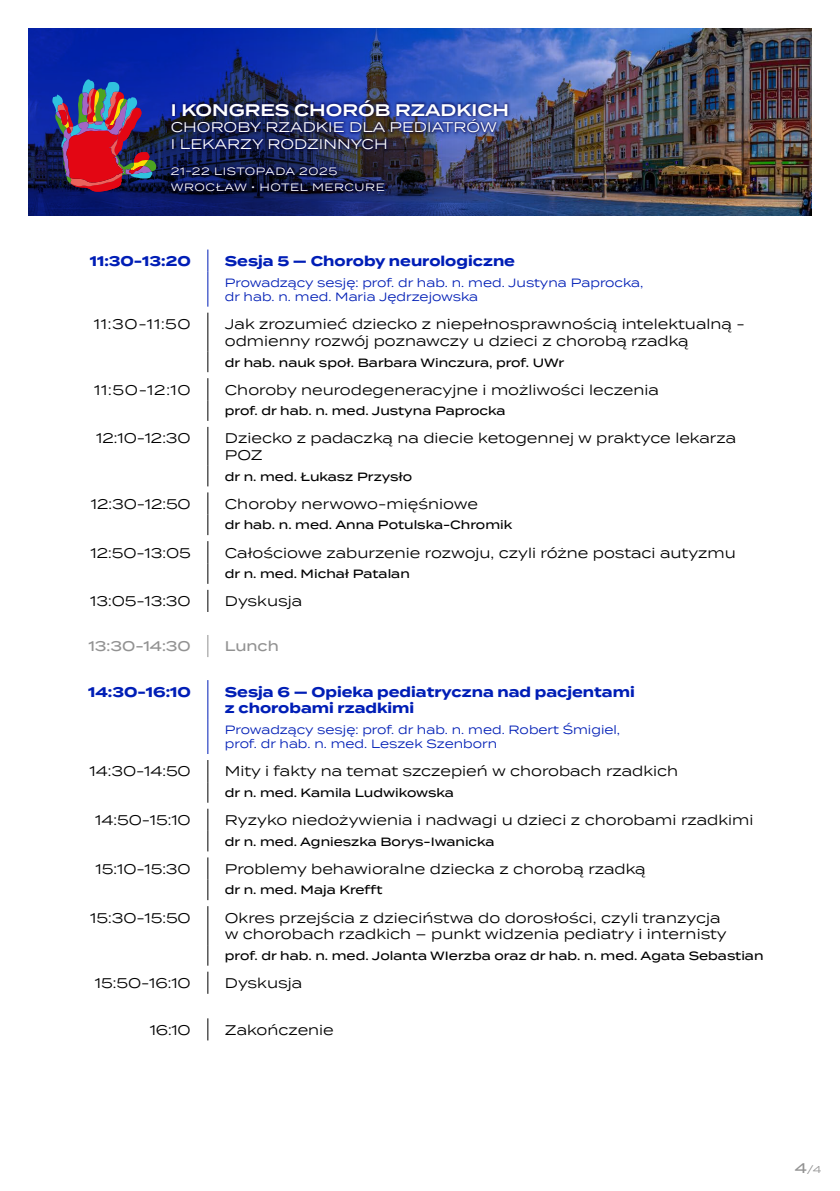
<style>
.page{position:relative;width:840px;height:1191px;background:#fff}
.page>*{position:absolute;margin:0;border:0;box-sizing:border-box;transform-origin:0 0}
.t1{font:600 16.8px "Termina";color:#fff}
.t2{font:14px/16.8px "Termina";color:#000}
.t3{font:700 14px/16.8px "Termina";color:#001eb6}
.t4{font:14px/16.8px "Termina";color:#fff}
.t5{font:500 14px "Termina";color:#929292}
.t6{font:500 12px "Termina";color:#000}
.t7{font:12px/14.4px "Termina";color:#001eb6}
.t8{font:10.6px/15.8px "Termina";letter-spacing:.05em;color:#fff}
.t9{font:10px "Termina";color:#929292}
.s1{font-weight:500;font-size:14px}
</style>
<div class="page">
<img style="left:737px;top:28px;width:74px;height:187px">
<img style="left:28px;top:28px;width:709px;height:187px">
<img style="left:52px;top:79px;width:105px;height:113px">
<div style="left:169px;top:97px;width:341px;height:55px;background:#00004b;opacity:.66"></div>
<div style="left:168px;top:164px;width:171px;height:14px;background:#00004b;opacity:.66"></div>
<div style="left:168px;top:180px;width:219px;height:13px;background:#00004b;opacity:.66"></div>
<svg style="left:207px;top:1018px;width:1px;height:22px"></svg>
<hr style="left:207px;top:680px;width:1px;height:39px;background:#001eb6">
<hr style="left:207px;top:719px;width:1px;height:35px;background:#001eb6">
<svg style="left:207px;top:760px;width:1px;height:42px"></svg>
<svg style="left:207px;top:808px;width:1px;height:43px"></svg>
<svg style="left:207px;top:857px;width:1px;height:43px"></svg>
<hr style="left:207px;top:906px;width:1px;height:39px;background:#000">
<svg style="left:207px;top:945px;width:1px;height:20px"></svg>
<svg style="left:207px;top:971px;width:1px;height:22px"></svg>
<hr style="left:207px;top:313px;width:1px;height:38px;background:#000">
<svg style="left:207px;top:351px;width:1px;height:21px"></svg>
<svg style="left:207px;top:378px;width:1px;height:43px"></svg>
<hr style="left:207px;top:427px;width:1px;height:39px;background:#000">
<svg style="left:207px;top:466px;width:1px;height:20px"></svg>
<svg style="left:207px;top:492px;width:1px;height:43px"></svg>
<svg style="left:207px;top:541px;width:1px;height:43px"></svg>
<svg style="left:207px;top:590px;width:1px;height:22px"></svg>
<svg style="left:207px;top:249px;width:1px;height:23px"></svg>
<hr style="left:207px;top:272px;width:1px;height:35px;background:#001eb6">
<svg style="left:207px;top:635px;width:1px;height:22px"></svg>
<p class="t1" style="left:171px;top:97px;width:339px">I KONGRES CHORÓB RZADKICH</p>
<p class="t4" style="left:171px;top:118px;width:327px">CHOROBY RZADKIE DLA PEDIATRÓW<br>I LEKARZY RODZINNYCH</p>
<p class="t8" style="left:171px;top:163px;width:215px">21-22 LISTOPADA 2025<br>WROCŁAW • HOTEL MERCURE</p>
<p class="t3" style="left:90px;top:253px;width:102px">11:30-13:20</p>
<p class="t3" style="left:225px;top:253px;width:291px">Sesja 5 — Choroby neurologiczne</p>
<p class="t7" style="left:225px;top:275px;width:420px">Prowadzący sesję: prof. dr hab. n. med. Justyna Paprocka, dr hab. n. med. Maria Jędrzejowska</p>
<p class="t2" style="left:94px;top:315px;width:98px">11:30-11:50</p>
<p class="t2" style="left:225px;top:315px;width:521px">Jak zrozumieć dziecko z niepełnosprawnością intelektualną - odmienny rozwój poznawczy u dzieci z chorobą rzadką</p>
<p class="t6" style="left:225px;top:353px;width:341px">dr hab. nauk społ. Barbara Winczura, prof. UWr</p>
<p class="t2" style="left:94px;top:381px;width:98px">11:50-12:10</p>
<p class="t2" style="left:225px;top:381px;width:435px">Choroby neurodegeneracyjne i możliwości leczenia</p>
<p class="t6" style="left:225px;top:402px;width:282px">prof. dr hab. n. med. Justyna Paprocka</p>
<p class="t2" style="left:96px;top:429px;width:96px">12:10-12:30</p>
<p class="t2" style="left:225px;top:429px;width:512px">Dziecko z padaczką na diecie ketogennej w praktyce lekarza<br>POZ</p>
<p class="t6" style="left:225px;top:467px;width:189px">dr n. med. Łukasz Przysło</p>
<p class="t2" style="left:91px;top:495px;width:102px">12:30-12:50</p>
<p class="t2" style="left:225px;top:495px;width:254px">Choroby nerwowo-mięśniowe</p>
<p class="t6" style="left:225px;top:516px;width:289px">dr hab. n. med. Anna Potulska-Chromik</p>
<p class="t2" style="left:90px;top:543px;width:102px">12:50-13:05</p>
<p class="t2" style="left:225px;top:543px;width:512px">Całościowe zaburzenie rozwoju, czyli różne postaci autyzmu</p>
<p class="t6" style="left:225px;top:565px;width:186px">dr n. med. Michał Patalan</p>
<p class="t2" style="left:90px;top:592px;width:102px">13:05-13:30</p>
<p class="t2" style="left:225px;top:592px;width:79px">Dyskusja</p>
<p class="t5" style="left:88px;top:636px;width:104px">13:30-14:30</p>
<p class="t5" style="left:225px;top:636px;width:55px">Lunch</p>
<p class="t3" style="left:88px;top:683px;width:104px">14:30-16:10</p>
<p class="t3" style="left:225px;top:683px;width:411px">Sesja 6 — Opieka pediatryczna nad pacjentami z chorobami rzadkimi</p>
<p class="t7" style="left:225px;top:722px;width:396px">Prowadzący sesję: prof. dr hab. n. med. Robert Śmigiel, prof. dr hab. n. med. Leszek Szenborn</p>
<p class="t2" style="left:89px;top:762px;width:103px">14:30-14:50</p>
<p class="t2" style="left:225px;top:762px;width:454px">Mity i fakty na temat szczepień w chorobach rzadkich</p>
<p class="t6" style="left:225px;top:784px;width:230px">dr n. med. Kamila Ludwikowska</p>
<p class="t2" style="left:95px;top:811px;width:97px">14:50-15:10</p>
<p class="t2" style="left:225px;top:811px;width:530px">Ryzyko niedożywienia i nadwagi u dzieci z chorobami rzadkimi</p>
<p class="t6" style="left:225px;top:832px;width:271px">dr n. med. Agnieszka Borys-Iwanicka</p>
<p class="t2" style="left:95px;top:860px;width:97px">15:10-15:30</p>
<p class="t2" style="left:225px;top:860px;width:422px">Problemy behawioralne dziecka z chorobą rzadką</p>
<p class="t6" style="left:225px;top:881px;width:159px">dr n. med. Maja Krefft</p>
<p class="t2" style="left:90px;top:908px;width:102px">15:30-15:50</p>
<p class="t2" style="left:225px;top:908px;width:503px">Okres przejścia z dzieciństwa do dorosłości, czyli tranzycja w chorobach rzadkich – punkt widzenia pediatry i internisty</p>
<p class="t6" style="left:225px;top:947px;width:540px">prof. dr hab. n. med. Jolanta WIerzba oraz dr hab. n. med. Agata Sebastian</p>
<p class="t2" style="left:95px;top:974px;width:97px">15:50-16:10</p>
<p class="t2" style="left:225px;top:974px;width:79px">Dyskusja</p>
<p class="t2" style="left:150px;top:1021px;width:43px">16:10</p>
<p class="t2" style="left:225px;top:1021px;width:110px">Zakończenie</p>
<p class="t9" style="left:794px;top:1161px;width:28px"><span class="s1">4</span>/4</p>
</div>
